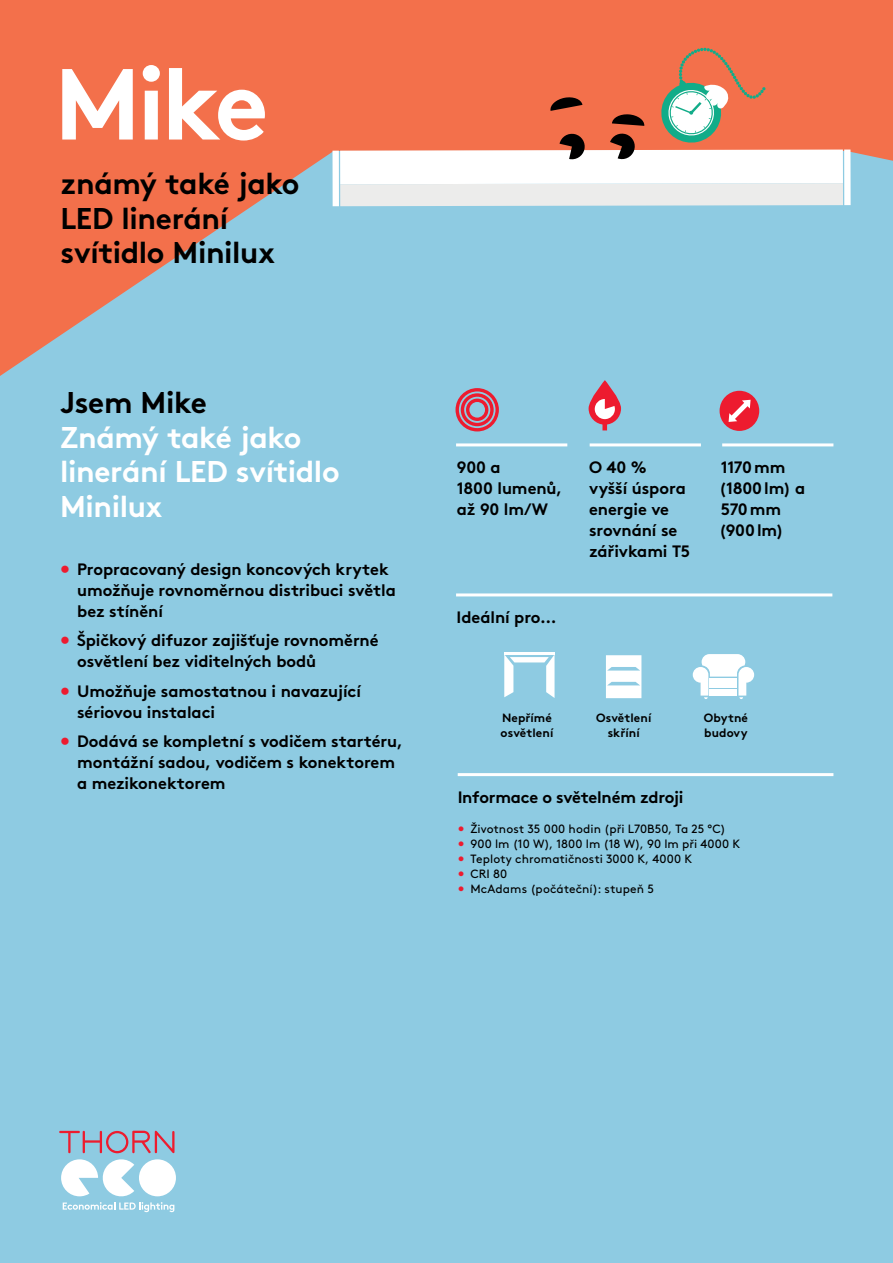
<style>
.page{position:relative;width:893px;height:1263px;background:#8ecbe2}
.page>*{position:absolute;margin:0;border:0;box-sizing:border-box;transform-origin:0 0}
.t1{font:700 100.65px "Brown";color:#fff}
.t2{font:700 30px/34.5px "Brown";letter-spacing:-.015em;color:#000}
.t3{font:700 30px/34.5px "Brown";letter-spacing:-.015em;color:#fff}
.t4{font:700 16.5px/21px "Brown";letter-spacing:-.005em;color:#000}
.t5{font:12px "Brown";letter-spacing:.01em;color:#000}
.t6{font:700 12px/15px "Brown";letter-spacing:.01em;color:#000}
.s1{color:#ed1b2f}
</style>
<div class="page">
<svg style="left:0;top:0;width:893px;height:376px"></svg>
<div style="left:332px;top:151px;width:7px;height:55px;background:#fff"></div>
<div style="left:844px;top:150px;width:7px;height:55px;background:#fff"></div>
<svg style="left:340px;top:48px;width:503px;height:158px;background:#eba28b"></svg>
<hr style="left:458px;top:773px;width:375px;height:3px;background:#fff">
<svg style="left:589px;top:380px;width:32px;height:45px"></svg>
<div style="left:602px;top:421px;width:5px;height:9px;background:#ed1b2f"></div>
<div style="left:595px;top:399px;width:20px;height:20px;background:#fff;border-radius:50%"></div>
<svg style="left:605px;top:394px;width:15px;height:15px"></svg>
<div style="left:719px;top:391px;width:40px;height:40px;background:#ed1b2f;border-radius:50%"></div>
<svg style="left:729px;top:400px;width:22px;height:22px"></svg>
<svg style="left:455px;top:388px;width:44px;height:43px"></svg>
<svg style="left:606px;top:655px;width:35px;height:43px;background:#eef7fa"></svg>
<svg style="left:504px;top:654px;width:51px;height:44px"></svg>
<hr style="left:504px;top:652px;width:51px;height:2px;background:#fff">
<svg style="left:693px;top:654px;width:61px;height:45px"></svg>
<hr style="left:456px;top:593px;width:376px;height:3px;background:#fff">
<hr style="left:722px;top:443px;width:111px;height:3px;background:#fff">
<hr style="left:590px;top:443px;width:111px;height:3px;background:#fff">
<hr style="left:456px;top:443px;width:111px;height:3px;background:#fff">
<svg style="left:59px;top:1130px;width:116px;height:82px"></svg>
<h1 class="t1" style="left:54px;top:23px;width:216px">Mike</h1>
<h2 class="t2" style="left:61px;top:164px;width:240px">známý také jako<br>LED linerání svítidlo Minilux</h2>
<h2 class="t2" style="left:60px;top:382px;width:148px">Jsem Mike</h2>
<h2 class="t3" style="left:60px;top:417px;width:281px">Známý také jako linerání LED svítidlo<br>Minilux</h2>
<p class="t4" style="left:77px;top:557px;width:320px;text-indent:-17px"><span class="s1">•</span> Propracovaný design koncových krytek umožňuje rovnoměrnou distribuci světla bez stínění</p>
<p class="t4" style="left:77px;top:628px;width:303px;text-indent:-17px"><span class="s1">•</span> Špičkový difuzor zajišťuje rovnoměrné osvětlení bez viditelných bodů</p>
<p class="t4" style="left:77px;top:679px;width:285px;text-indent:-17px"><span class="s1">•</span> Umožňuje samostatnou i navazující sériovou instalaci</p>
<p class="t4" style="left:77px;top:729px;width:327px;text-indent:-17px"><span class="s1">•</span> Dodává se kompletní s vodičem startéru, montážní sadou, vodičem s konektorem a mezikonektorem</p>
<p class="t4" style="left:457px;top:455px;width:107px">900 a<br>1800 lumenů, až 90 lm/W</p>
<p class="t4" style="left:457px;top:605px;width:102px">Ideální pro...</p>
<p class="t4" style="left:589px;top:455px;width:103px">O 40 %<br>vyšší úspora energie ve srovnání se zářivkami T5</p>
<p class="t4" style="left:719px;top:455px;width:88px">1170 mm (1800lm) a<br>570mm (900lm)</p>
<p class="t6" style="left:500px;top:709px;width:54px">Nepřímé osvětlení</p>
<p class="t6" style="left:596px;top:709px;width:57px;text-align:center">Osvětlení skříní</p>
<p class="t6" style="left:704px;top:709px;width:46px">Obytné budovy</p>
<p class="t4" style="left:458px;top:785px;width:227px">Informace o světelném zdroji</p>
<p class="t5" style="left:458px;top:820px;width:270px"><span class="s1">•</span> Životnost 35 000 hodin (při L70B50, Ta 25 °C)</p>
<p class="t5" style="left:458px;top:835px;width:284px"><span class="s1">•</span> 900 lm (10 W), 1800 lm (18 W), 90 lm při 4000 K</p>
<p class="t5" style="left:458px;top:850px;width:236px"><span class="s1">•</span> Teploty chromatičnosti 3000 K, 4000 K</p>
<p class="t5" style="left:458px;top:865px;width:51px"><span class="s1">•</span> CRI 80</p>
<p class="t5" style="left:458px;top:880px;width:198px"><span class="s1">•</span> McAdams (počáteční): stupeň 5</p>
</div>
